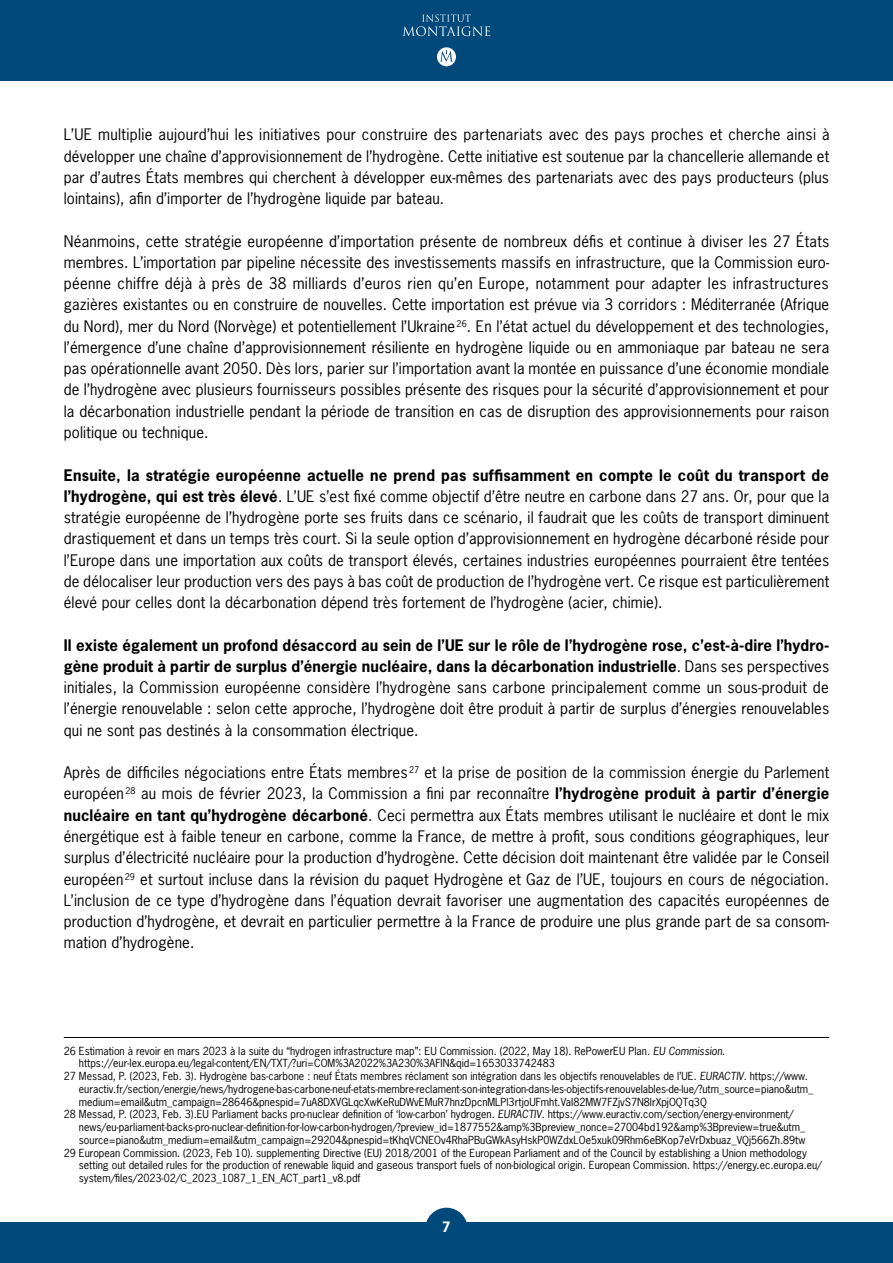
<style>
.page{position:relative;width:893px;height:1263px;background:#fff}
.page>*{position:absolute;margin:0;border:0;box-sizing:border-box;transform-origin:0 0}
._01_texte_courant_es{font:15px/21.3px "News Gothic Std";letter-spacing:.01em;color:#000;text-align:justify}
.t1{font:700 13.5px "News Gothic Std";color:#fff}
._03_notes_bas_de_pag{font:10.5px/12.8px "News Gothic Std";color:#000}
.s1{font-weight:700}
.s2{font-style:italic}
</style>
<div class="page">
<div style="left:0;top:0;width:893px;height:81px;background:#00497a"></div>
<svg style="left:437px;top:47px;width:19px;height:19px"></svg>
<svg style="left:403px;top:14px;width:87px;height:22px"></svg>
<div style="left:0;top:1222px;width:893px;height:41px;background:#00497a"></div>
<div style="left:425px;top:1208px;width:43px;height:42px;background:#00497a;border-radius:50%"></div>
<hr style="left:64px;top:1037px;width:765px;height:1px;background:#000">
<p class="_01_texte_courant_es" style="left:64px;top:124px;width:767px">L’UE multiplie aujourd’hui les initiatives pour construire des partenariats avec des pays proches et cherche ainsi à développer une chaîne d’approvisionnement de l’hydrogène. Cette initiative est soutenue par la chancellerie allemande et par d’autres États membres qui cherchent à développer eux-mêmes des partenariats avec des pays producteurs (plus lointains), afin d’importer de l’hydrogène liquide par bateau.</p>
<p class="_01_texte_courant_es" style="left:64px;top:230px;width:767px">Néanmoins, cette stratégie européenne d’importation présente de nombreux défis et continue à diviser les 27 États membres. L’importation par pipeline nécessite des investissements massifs en infrastructure, que la Commission euro&shy;péenne chiffre déjà à près de 38 milliards d’euros rien qu’en Europe, notamment pour adapter les infrastructures gazières existantes ou en construire de nouvelles. Cette importation est prévue via 3 corridors : Méditerranée (Afrique du Nord), mer du Nord (Norvège) et potentiellement l’Ukraine <sup>26</sup>. En l’état actuel du développement et des technologies, l’émergence d’une chaîne d’approvisionnement résiliente en hydrogène liquide ou en ammoniaque par bateau ne sera pas opérationnelle avant 2050. Dès lors, parier sur l’importation avant la montée en puissance d’une économie mondiale de l’hydrogène avec plusieurs fournisseurs possibles présente des risques pour la sécurité d’approvisionnement et pour la décarbonation industrielle pendant la période de transition en cas de disruption des approvisionnements pour raison politique ou technique.</p>
<p class="_01_texte_courant_es" style="left:64px;top:464px;width:767px"><span class="s1">Ensuite, la stratégie européenne actuelle ne prend pas suffisamment en compte le coût du transport de l’hydrogène, qui est très élevé</span>. L’UE s’est fixé comme objectif d’être neutre en carbone dans 27 ans. Or, pour que la stratégie européenne de l’hydrogène porte ses fruits dans ce scénario, il faudrait que les coûts de transport diminuent drastiquement et dans un temps très court. Si la seule option d’approvisionnement en hydrogène décarboné réside pour l’Europe dans une importation aux coûts de transport élevés, certaines industries européennes pourraient être tentées de délocaliser leur production vers des pays à bas coût de production de l’hydrogène vert. Ce risque est particulièrement élevé pour celles dont la décarbonation dépend très fortement de l’hydrogène (acier, chimie).</p>
<p class="_01_texte_courant_es" style="left:64px;top:634px;width:767px"><span class="s1">Il existe également un profond désaccord au sein de l’UE sur le rôle de l’hydrogène rose, c’est-à-dire l’hydro&shy;gène produit à partir de surplus d’énergie nucléaire, dans la décarbonation industrielle</span>. Dans ses perspectives initiales, la Commission européenne considère l’hydrogène sans carbone principalement comme un sous-produit de l’énergie renouvelable : selon cette approche, l’hydrogène doit être produit à partir de surplus d’énergies renouvelables qui ne sont pas destinés à la consommation électrique.</p>
<p class="_01_texte_courant_es" style="left:64px;top:762px;width:767px">Après de difficiles négociations entre États membres <sup>27</sup> et la prise de position de la commission énergie du Parlement européen <sup>28</sup> au mois de février 2023, la Commission a fini par reconnaître <span class="s1">l’hydrogène produit à partir d’énergie nucléaire en tant qu’hydrogène décarboné</span>. Ceci permettra aux États membres utilisant le nucléaire et dont le mix énergétique est à faible teneur en carbone, comme la France, de mettre à profit, sous conditions géographiques, leur surplus d’électricité nucléaire pour la production d’hydrogène. Cette décision doit maintenant être validée par le Conseil européen <sup>29</sup> et surtout incluse dans la révision du paquet Hydrogène et Gaz de l’UE, toujours en cours de négociation.<br>L’inclusion de ce type d’hydrogène dans l’équation devrait favoriser une augmentation des capacités européennes de production d’hydrogène, et devrait en particulier permettre à la France de produire une plus grande part de sa consom&shy;mation d’hydrogène.</p>
<p class="_03_notes_bas_de_pag" style="left:79px;top:1044px;width:648px;text-indent:-15px">26 Estimation à revoir en mars 2023 à la suite du “hydrogen infrastructure map”: EU Commission. (2022, May 18). RePowerEU Plan. <span class="s2">EU Commission</span>. https://eur-lex.europa.eu/legal-content/EN/TXT/?uri=COM%3A2022%3A230%3AFIN&amp;qid=1653033742483</p>
<p class="_03_notes_bas_de_pag" style="left:79px;top:1070px;width:736px;text-indent:-15px">27 Messad, P. (2023, Feb. 3). Hydrogène bas-carbone : neuf États membres réclament son intégration dans les objectifs renouvelables de l’UE. <span class="s2">EURACTIV</span>. https://www. euractiv.fr/section/energie/news/hydrogene-bas-carbone-neuf-etats-membre-reclament-son-integration-dans-les-objectifs-renouvelables-de-lue/?utm_source=piano&amp;utm_ medium=email&amp;utm_campaign=28646&amp;pnespid=7uA8DXVGLqcXwKeRuDWvEMuR7hnzDpcnMLPl3rtjoUFmht.VaI82MW7FZjvS7N8lrXpjOQTq3Q</p>
<p class="_03_notes_bas_de_pag" style="left:79px;top:1108px;width:728px;text-indent:-15px">28 Messad, P. (2023, Feb. 3).EU Parliament backs pro-nuclear definition of ‘low-carbon’ hydrogen. <span class="s2">EURACTIV</span>. https://www.euractiv.com/section/energy-environment/ news/eu-parliament-backs-pro-nuclear-definition-for-low-carbon-hydrogen/?preview_id=1877552&amp;amp%3Bpreview_nonce=27004bd192&amp;amp%3Bpreview=true&amp;utm_ source=piano&amp;utm_medium=email&amp;utm_campaign=29204&amp;pnespid=tKhqVCNEOv4RhaPBuGWkAsyHskP0WZdxLOe5xuk09Rhm6eBKop7eVrDxbuaz_VQj566Zh.89tw</p>
<p class="_03_notes_bas_de_pag" style="left:79px;top:1146px;width:744px;text-indent:-15px">29 European Commission. (2023, Feb 10). supplementing Directive (EU) 2018/2001 of the European Parliament and of the Council by establishing a Union methodology setting out detailed rules for the production of renewable liquid and gaseous transport fuels of non-biological origin. European Commission. https://energy.ec.europa.eu/ system/files/2023-02/C_2023_1087_1_EN_ACT_part1_v8.pdf</p>
<p class="t1" style="left:442px;top:1218px;width:10px">7</p>
</div>
